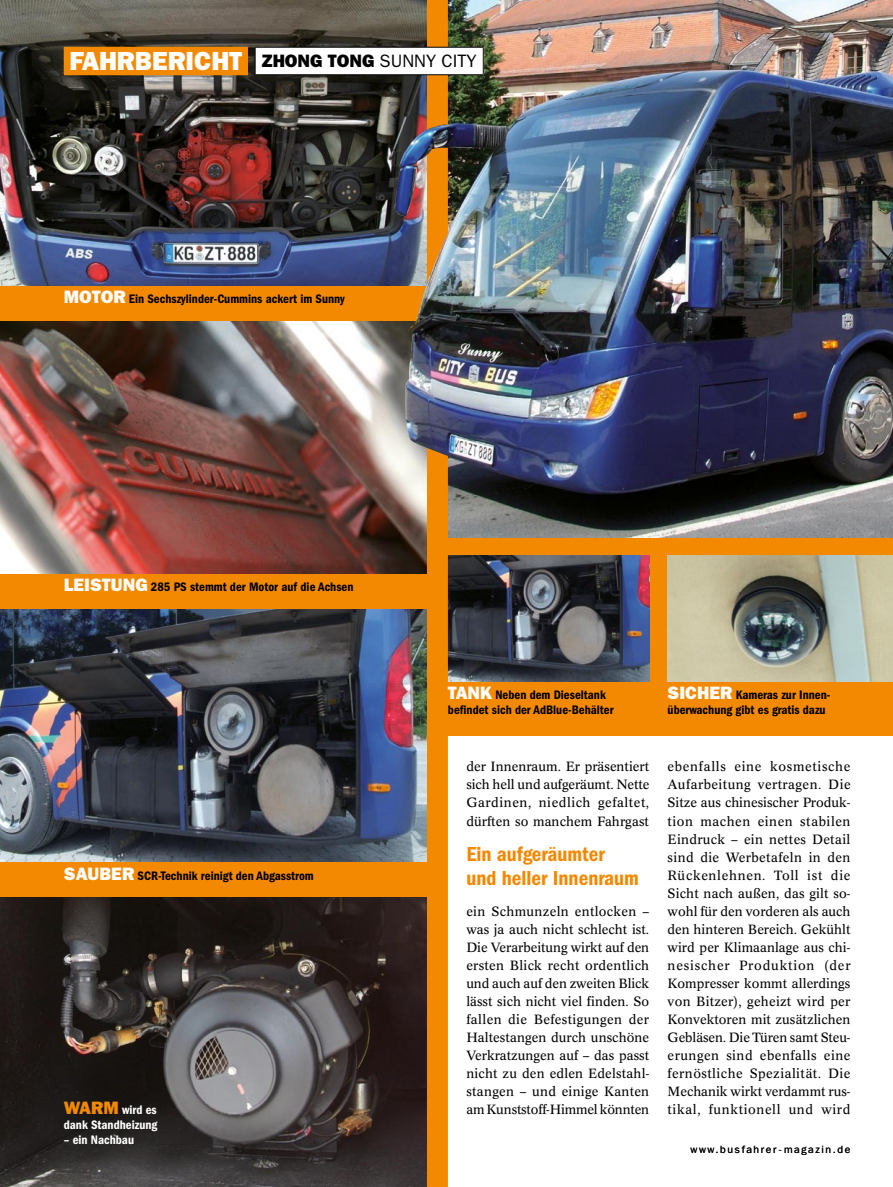
<style>
.page{position:relative;width:893px;height:1187px;background:#fff}
.page>*{position:absolute;margin:0;border:0;box-sizing:border-box;transform-origin:0 0}
.aaa_rubrik{font:26.25px "ITC Franklin Gothic Std Hvy";color:#fff}
.acl_zwischenuebersch{font:21px/24px "ITC Franklin Gothic Std Dm Cd";color:#f38900}
.aac_stichzeile{font:18px "ITC Franklin Gothic Std Hvy";color:#000}
.t1{font:13.2px/18px "Concorde BQ";letter-spacing:.01em;color:#000;text-align:justify}
.baa_bildunterschrift{font:12.75px/15px "ITC Franklin Gothic Std Dm Cd";color:#000}
.baa_bildunterschrift-2{font:12.75px/15px "ITC Franklin Gothic Std Dm Cd";color:#fff}
.t2{font:10.5px "ITC Franklin Gothic Std";letter-spacing:.15em;color:#000}
.s1{font-family:"ITC Franklin Gothic Std"}
.s2{font-family:"ITC Franklin Gothic Std Hvy";font-size:18px;color:#fff}
.s3{font-family:"ITC Franklin Gothic Std Hvy";font-size:18px;color:#f38900}
</style>
<div class="page">
<div style="left:427px;top:0;width:466px;height:735px;background:#f38900"></div>
<img style="left:448px;top:555px;width:201px;height:126px">
<img style="left:448px;top:0;width:445px;height:537px">
<div style="left:0;top:0;width:448px;height:1186px;background:#f38900"></div>
<img style="left:0;top:0;width:427px;height:285px">
<img style="left:0;top:321px;width:427px;height:252px">
<img style="left:0;top:609px;width:427px;height:252px">
<img style="left:0;top:897px;width:427px;height:289px">
<img style="left:668px;top:555px;width:225px;height:126px">
<img style="left:394px;top:122px;width:71px;height:340px">
<div style="left:64px;top:47px;width:183px;height:28px;background:#f38900"></div>
<div style="left:255px;top:47px;width:228px;height:28px;background:#fff"></div>
<hr style="left:255px;top:47px;width:229px;height:1px;background:#000">
<svg style="left:483px;top:48px;width:1px;height:26px"></svg>
<hr style="left:255px;top:74px;width:229px;height:1px;background:#000">
<svg style="left:255px;top:48px;width:1px;height:26px"></svg>
<hr style="left:64px;top:47px;width:184px;height:1px;background:#f38900">
<hr style="left:64px;top:74px;width:184px;height:1px;background:#f38900">
<svg style="left:247px;top:48px;width:1px;height:26px"></svg>
<p class="aaa_rubrik" style="left:69px;top:45px;width:174px">FAHRBERICHT</p>
<p class="aac_stichzeile" style="left:262px;top:50px;width:216px">ZHONG TONG <span class="s1">sunny city</span></p>
<p class="baa_bildunterschrift" style="left:64px;top:291px;width:282px"><span class="s2">MOTOR</span> Ein Sechszylinder-Cummins ackert im Sunny</p>
<p class="baa_bildunterschrift" style="left:64px;top:579px;width:291px"><span class="s2">LEISTUNG</span> 285 PS stemmt der Motor auf die Achsen</p>
<p class="baa_bildunterschrift" style="left:64px;top:867px;width:252px"><span class="s2">SAUBER</span> SCR-Technik reinigt den Abgasstrom</p>
<p class="baa_bildunterschrift-2" style="left:64px;top:1101px;width:95px"><span class="s3">WARM</span> wird es dank Standheizung</p>
<p class="baa_bildunterschrift-2" style="left:64px;top:1131px;width:72px">– ein Nachbau</p>
<p class="baa_bildunterschrift" style="left:448px;top:687px;width:167px"><span class="s2">TANK</span> Neben dem Dieseltank befindet sich der AdBlue-Behälter</p>
<p class="baa_bildunterschrift" style="left:668px;top:687px;width:163px"><span class="s2">SICHER</span> Kameras zur Innen&shy;überwachung gibt es gratis dazu</p>
<p class="t1" style="left:466px;top:758px;width:184px">der Innenraum. Er präsentiert sich hell und aufgeräumt. Nette Gardinen, niedlich gefaltet, dürften so manchem Fahrgast</p>
<p class="acl_zwischenuebersch" style="left:466px;top:842px;width:174px">Ein aufgeräumter und heller Innenraum</p>
<p class="t1" style="left:466px;top:902px;width:184px">ein Schmunzeln entlocken – was ja auch nicht schlecht ist.<br>Die Verarbeitung wirkt auf den ersten Blick recht ordentlich und auch auf den zweiten Blick lässt sich nicht viel finden. So fallen die Befestigungen der Haltestangen durch unschöne Verkratzungen auf – das passt nicht zu den edlen Edelstahl&shy;stangen – und einige Kanten am Kunststoff-Himmel könnten</p>
<p class="t1" style="left:668px;top:758px;width:184px">ebenfalls eine kosmetische Aufarbeitung vertragen. Die Sitze aus chinesischer Produk&shy;tion machen einen stabilen Eindruck – ein nettes Detail sind die Werbetafeln in den Rückenlehnen. Toll ist die Sicht nach außen, das gilt so&shy;wohl für den vorderen als auch den hinteren Bereich. Gekühlt wird per Klimaanlage aus chi&shy;nesischer Produktion (der Kompresser kommt allerdings von Bitzer), geheizt wird per Konvektoren mit zusätzlichen Gebläsen. Die Türen samt Steu&shy;erungen sind ebenfalls eine fernöstliche Spezialität. Die Mechanik wirkt verdammt rus&shy;tikal, funktionell und wird</p>
<p class="t2" style="left:690px;top:1143px;width:161px">www.busfahrer-magazin.de</p>
</div>
